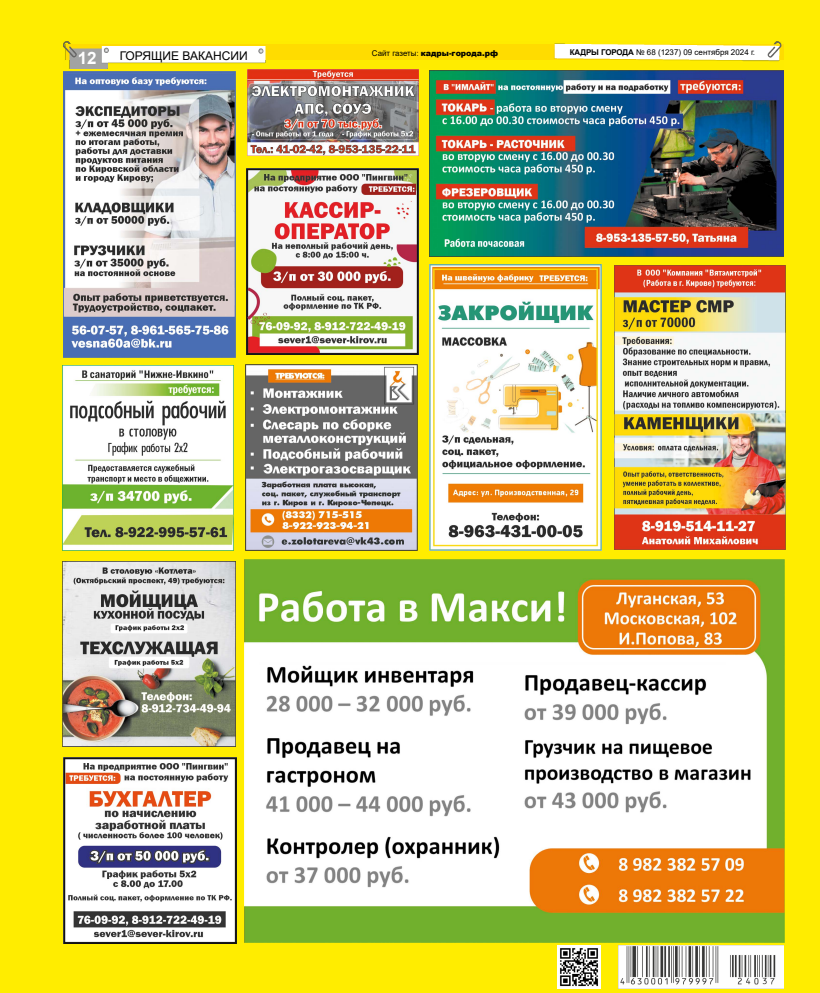
<style>
.page{position:relative;width:820px;height:993px;background:#fff}
.page>*{position:absolute;margin:0;border:0;box-sizing:border-box;transform-origin:0 0}
.t1{font:700 17px "Arial";color:#fff}
.t2{font:12px "Arial";color:#000}
.t3{font:8px "Arial";color:#000}
.t4{font:900 8px "Arial";color:#000}
.s1{font-weight:400}
.s2{font-weight:700}
</style>
<div class="page">
<div style="left:0;top:0;width:819px;height:992px;background:#ffed00"></div>
<img style="left:64px;top:41px;width:719px;height:27px">
<img style="left:557px;top:945px;width:43px;height:43px">
<img style="left:247px;top:70px;width:171px;height:86px">
<img style="left:429px;top:71px;width:354px;height:185px">
<img style="left:63px;top:71px;width:172px;height:286px">
<img style="left:614px;top:265px;width:171px;height:284px">
<img style="left:63px;top:561px;width:172px;height:185px">
<img style="left:245px;top:559px;width:539px;height:383px">
<img style="left:62px;top:365px;width:171px;height:185px">
<img style="left:245px;top:364px;width:172px;height:186px">
<img style="left:429px;top:265px;width:172px;height:285px">
<img style="left:618px;top:945px;width:165px;height:43px">
<img style="left:64px;top:757px;width:172px;height:186px">
<img style="left:246px;top:168px;width:172px;height:187px">
<h1 class="t1" style="left:78px;top:46px;width:20px">12</h1>
<h2 class="t2" style="left:120px;top:47px;width:129px">ГОРЯЩИЕ ВАКАНСИИ</h2>
<p class="t4" style="left:372px;top:47px;width:127px"><span class="s1">Сайт газеты:</span> кадры-города.рф</p>
<p class="t3" style="left:569px;top:47px;width:187px"><span class="s2">КАДРЫ ГОРОДА</span> № 68 (1237) 09 сентября 2024 г.</p>
</div>
